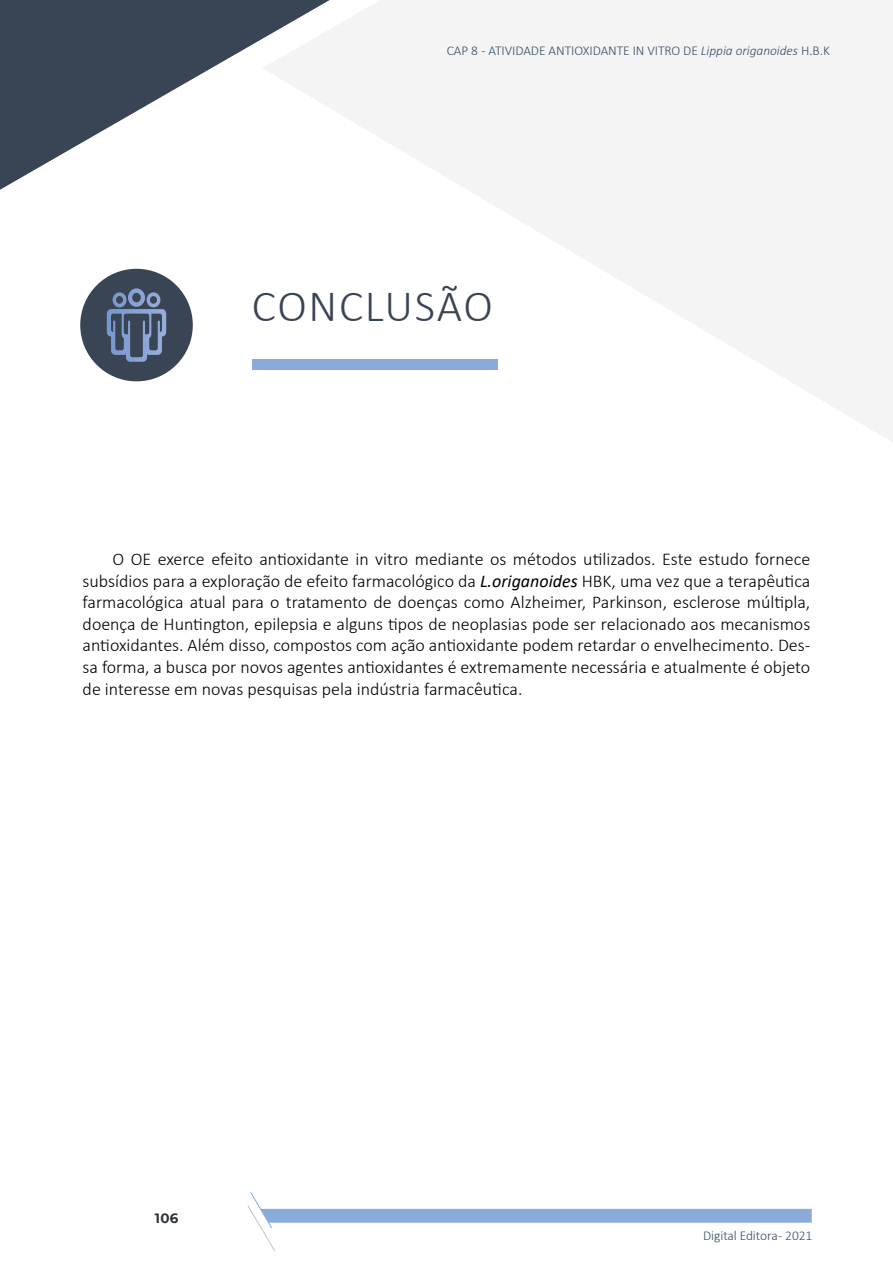
<style>
.page{position:relative;width:893px;height:1263px;background:#fff}
.page>*{position:absolute;margin:0;border:0;box-sizing:border-box;transform-origin:0 0}
.t1{font:300 45px "Calibri";letter-spacing:.035em;color:#394454}
.t2{font:300 18px/21.6px "Calibri";color:#000;text-align:justify}
.t3{font:300 13.5px "Calibri";letter-spacing:-.005em;color:#384e64}
.t4{font:700 13.5px "Montserrat";color:#2e333c}
.s1{font-style:italic}
.s2{font-weight:400;font-style:italic}
</style>
<div class="page">
<div style="left:79px;top:267px;width:115px;height:116px;background:#394454;border-radius:50%"></div>
<div style="left:77px;top:266px;width:119px;height:118px;border:3px solid #fff;border-radius:50%"></div>
<svg style="left:107px;top:288px;width:59px;height:74px"></svg>
<svg style="left:330px;top:0;width:563px;height:442px;fill:#f4f4f5"></svg>
<svg style="left:0;top:0;width:330px;height:190px;fill:#394454"></svg>
<div style="left:252px;top:359px;width:245px;height:11px;background:#8aaad9"></div>
<svg style="left:247px;top:1192px;width:565px;height:59px"></svg>
<p class="t3" style="left:447px;top:42px;width:384px">CAP 8 - ATIVIDADE ANTIOXIDANTE IN VITRO DE <span class="s1">Lippia origanoides</span> H.B.K</p>
<h1 class="t1" style="left:252px;top:279px;width:242px">CONCLUSÃO</h1>
<p class="t2" style="left:83px;top:548px;width:729px;text-indent:30px">O OE exerce efeito antioxidante in vitro mediante os métodos utilizados. Este estudo fornece subsídios para a exploração de efeito farmacológico da <span class="s2">L.origanoides</span> HBK, uma vez que a terapêutica farmacológica atual para o tratamento de doenças como Alzheimer, Parkinson, esclerose múltipla, doença de Huntington, epilepsia e alguns tipos de neoplasias pode ser relacionado aos mecanismos antioxidantes. Além disso, compostos com ação antioxidante podem retardar o envelhecimento. Des&shy;sa forma, a busca por novos agentes antioxidantes é extremamente necessária e atualmente é objeto de interesse em novas pesquisas pela indústria farmacêutica.</p>
<p class="t4" style="left:155px;top:1208px;width:25px">106</p>
<p class="t3" style="left:703px;top:1227px;width:111px">Digital Editora - 2021</p>
</div>
